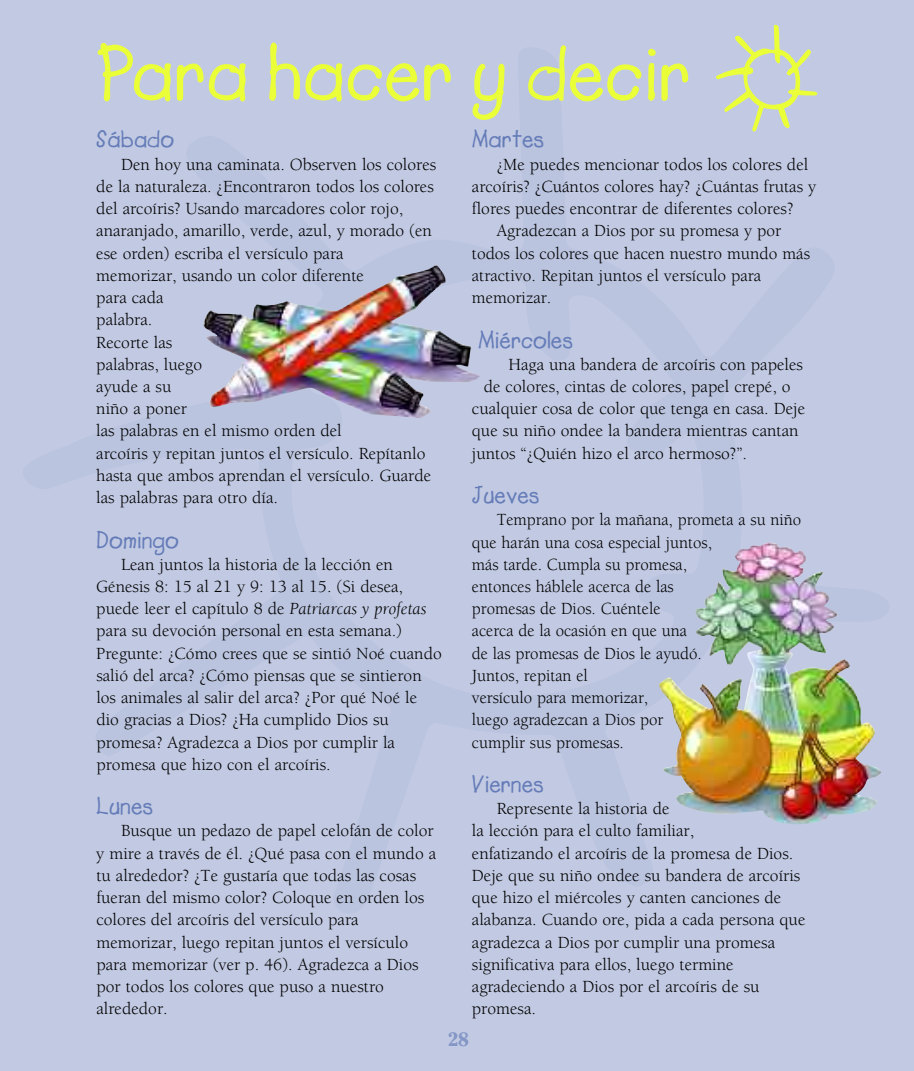
<style>
.page{position:relative;width:914px;height:1071px;background:#c2cae3}
.page>*{position:absolute;margin:0;border:0;box-sizing:border-box;transform-origin:0 0}
.t1{font:700 78.75px "Lemonade";color:#ebff38}
.t2{font:700 24.5px "Lemonade";color:#657cb8}
.t3{font:700 19.25px "Cheltenham";color:#8496c6}
.t4{font:17.5px/22.2px "Berkeley";color:#000}
.t5{font:17.5px/22.2px "Berkeley";color:#000;scale:.96 1}
.s1{font-style:italic}
</style>
<div class="page">
<svg style="left:715px;top:25px;width:102px;height:106px"></svg>
<img style="left:203px;top:265px;width:277px;height:153px">
<img style="left:659px;top:542px;width:222px;height:274px">
<h1 class="t1" style="left:96px;top:27px;width:596px">Para hacer y decir</h1>
<h2 class="t2" style="left:96px;top:125px;width:79px">Sábado</h2>
<p class="t4" style="left:96px;top:153px;width:341px;text-indent:25px">Den hoy una caminata. Observen los colores de la naturaleza. ¿Encontraron todos los colores del arcoíris? Usando marcadores color rojo, anaranjado, amarillo, verde, azul, y morado (en ese orden) escriba el versículo para<br>memorizar, usando un color diferente<br>para cada<br>palabra.<br>Recorte las<br>palabras, luego<br>ayude a su<br>niño a poner<br>las palabras en el mismo orden del<br>arcoíris y repitan juntos el versículo. Repítanlo hasta que ambos aprendan el versículo. Guarde las palabras para otro día.</p>
<h2 class="t2" style="left:96px;top:525px;width:84px">Domingo</h2>
<p class="t4" style="left:96px;top:554px;width:347px;text-indent:25px">Lean juntos la historia de la lección en Génesis 8: 15 al 21 y 9: 13 al 15. (Si desea, puede leer el capítulo 8 de <span class="s1">Patriarcas y profetas </span>para su devoción personal en esta semana.)<br>Pregunte: ¿Cómo crees que se sintió Noé cuando salió del arca? ¿Cómo piensas que se sintieron los animales al salir del arca? ¿Por qué Noé le dio gracias a Dios? ¿Ha cumplido Dios su promesa? Agradezca a Dios por cumplir la promesa que hizo con el arcoíris.</p>
<h2 class="t2" style="left:96px;top:792px;width:59px">Lunes</h2>
<p class="t4" style="left:96px;top:820px;width:341px;text-indent:25px">Busque un pedazo de papel celofán de color y mire a través de él. ¿Qué pasa con el mundo a tu alrededor? ¿Te gustaría que todas las cosas fueran del mismo color? Coloque en orden los colores del arcoíris del versículo para memorizar, luego repitan juntos el versículo para memorizar (ver p. 46). Agradezca a Dios por todos los colores que puso a nuestro alrededor.</p>
<h2 class="t2" style="left:472px;top:125px;width:74px">Martes</h2>
<p class="t4" style="left:496px;top:153px;width:313px">¿Me puedes mencionar todos los colores del</p>
<p class="t4" style="left:472px;top:176px;width:346px">arcoíris? ¿Cuántos colores hay? ¿Cuántas frutas y</p>
<p class="t4" style="left:472px;top:198px;width:323px">flores puedes encontrar de diferentes colores?</p>
<p class="t4" style="left:496px;top:220px;width:286px">Agradezcan a Dios por su promesa y por</p>
<p class="t4" style="left:472px;top:242px;width:340px">todos los colores que hacen nuestro mundo más</p>
<p class="t4" style="left:472px;top:265px;width:291px">atractivo. Repitan juntos el versículo para</p>
<p class="t4" style="left:472px;top:287px;width:81px">memorizar.</p>
<h2 class="t2" style="left:478px;top:325px;width:97px">Miércoles</h2>
<p class="t4" style="left:508px;top:354px;width:296px">Haga una bandera de arcoíris con papeles</p>
<p class="t4" style="left:483px;top:376px;width:308px">de colores, cintas de colores, papel crepé, o</p>
<p class="t4" style="left:472px;top:398px;width:335px">cualquier cosa de color que tenga en casa. Deje</p>
<p class="t4" style="left:472px;top:420px;width:328px">que su niño ondee la bandera mientras cantan</p>
<p class="t4" style="left:472px;top:442px;width:277px">juntos “¿Quién hizo el arco hermoso?”.</p>
<h2 class="t2" style="left:472px;top:480px;width:69px">Jueves</h2>
<p class="t5" style="left:472px;top:509px;width:344px;text-indent:25px">Temprano por la mañana, prometa a su niño que harán una cosa especial juntos,<br>más tarde. Cumpla su promesa,<br>entonces háblele acerca de las<br>promesas de Dios. Cuéntele<br>acerca de la ocasión en que una<br>de las promesas de Dios le ayudó.<br>Juntos, repitan el<br>versículo para memorizar,<br>luego agradezcan a Dios por<br>cumplir sus promesas.</p>
<h2 class="t2" style="left:472px;top:769px;width:74px">Viernes</h2>
<p class="t4" style="left:472px;top:798px;width:335px;text-indent:25px">Represente la historia de<br>la lección para el culto familiar,<br>enfatizando el arcoíris de la promesa de Dios.<br>Deje que su niño ondee su bandera de arcoíris que hizo el miércoles y canten canciones de alabanza. Cuando ore, pida a cada persona que agradezca a Dios por cumplir una promesa significativa para ellos, luego termine agradeciendo a Dios por el arcoíris de su promesa.</p>
<p class="t3" style="left:447px;top:1028px;width:23px">28</p>
</div>
